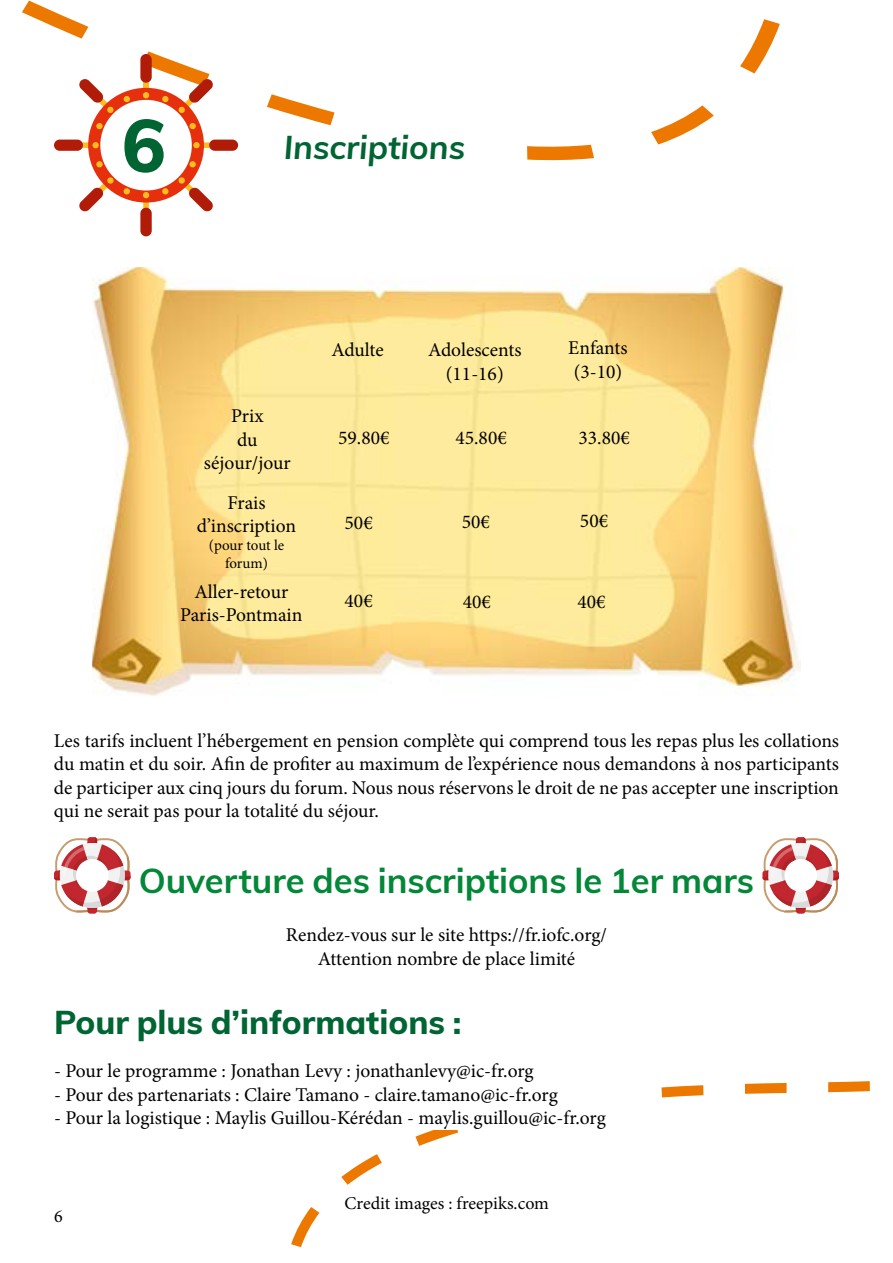
<style>
.page{position:relative;width:893px;height:1263px;background:#fff}
.page>*{position:absolute;margin:0;border:0;box-sizing:border-box;transform-origin:0 0}
.t1{font:800 73.5px "Muli";color:#006532}
.t2{font:700 34.5px "Muli";color:#038738}
.t3{font:800 33px "Muli";color:#006532}
.t4{font:italic 700 33px "Muli";color:#006532}
.t5{font:19.5px/23.4px "Minion Pro";color:#000;text-align:center}
.t6{font:18px "Minion Pro";color:#000}
.t7{font:15px/18px "Minion Pro";letter-spacing:-.005em;color:#000;text-align:center}
</style>
<div class="page">
<svg style="left:527px;top:145px;width:67px;height:16px"></svg>
<svg style="left:267px;top:94px;width:68px;height:31px"></svg>
<svg style="left:651px;top:105px;width:63px;height:39px"></svg>
<svg style="left:22px;top:1px;width:66px;height:38px"></svg>
<svg style="left:740px;top:19px;width:40px;height:54px"></svg>
<div style="left:54px;top:140px;width:29px;height:11px;background:#b01c08;border-radius:6px"></div>
<div style="left:140px;top:208px;width:12px;height:28px;background:#b01c08;border-radius:6px"></div>
<div style="left:209px;top:140px;width:29px;height:11px;background:#b01c08;border-radius:6px"></div>
<svg style="left:79px;top:51px;width:134px;height:161px"></svg>
<svg style="left:415px;top:1130px;width:43px;height:16px"></svg>
<svg style="left:341px;top:1154px;width:41px;height:31px"></svg>
<svg style="left:291px;top:1207px;width:28px;height:40px"></svg>
<svg style="left:661px;top:1085px;width:42px;height:12px"></svg>
<svg style="left:745px;top:1083px;width:42px;height:11px"></svg>
<svg style="left:828px;top:1081px;width:42px;height:11px"></svg>
<svg style="left:762px;top:837px;width:77px;height:76px"></svg>
<svg style="left:54px;top:837px;width:77px;height:76px"></svg>
<img style="left:93px;top:268px;width:707px;height:428px">
<h1 class="t1" style="left:122px;top:92px;width:46px">6</h1>
<h3 class="t4" style="left:284px;top:123px;width:183px">Inscriptions</h3>
<p class="t5" style="left:204px;top:404px;width:88px">Prix<br>du séjour/jour</p>
<p class="t5" style="left:197px;top:491px;width:101px">Frais d’inscription</p>
<p class="t7" style="left:209px;top:537px;width:77px">(pour tout le forum)</p>
<p class="t5" style="left:180px;top:580px;width:124px">Aller-retour<br>Paris-Pontmain</p>
<p class="t5" style="left:331px;top:339px;width:54px">Adulte</p>
<p class="t5" style="left:428px;top:338px;width:95px">Adolescents (11-16)</p>
<p class="t5" style="left:568px;top:337px;width:61px;text-align:left">Enfants (3-10)</p>
<p class="t5" style="left:455px;top:426px;width:53px">45.80€</p>
<p class="t5" style="left:338px;top:426px;width:53px">59.80€</p>
<p class="t5" style="left:579px;top:426px;width:53px">33.80€</p>
<p class="t5" style="left:345px;top:511px;width:30px">50€</p>
<p class="t5" style="left:462px;top:510px;width:30px">50€</p>
<p class="t5" style="left:580px;top:509px;width:30px">50€</p>
<p class="t5" style="left:345px;top:589px;width:30px">40€</p>
<p class="t5" style="left:463px;top:590px;width:30px">40€</p>
<p class="t5" style="left:577px;top:591px;width:30px">40€</p>
<p class="t5" style="left:54px;top:729px;width:787px;text-align:justify">Les tarifs incluent l’hébergement en pension complète qui comprend tous les repas plus les collations du matin et du soir. Afin de profiter au maximum de l’expérience nous demandons à nos participants de participer aux cinq jours du forum. Nous nous réservons le droit de ne pas accepter une inscription qui ne serait pas pour la totalité du séjour.</p>
<h2 class="t2" style="left:139px;top:855px;width:617px">Ouverture des inscriptions le 1er mars</h2>
<p class="t5" style="left:286px;top:923px;width:323px;line-height:24px">Rendez-vous sur le site https://fr.iofc.org/<br>Attention nombre de place limité</p>
<h3 class="t3" style="left:54px;top:998px;width:409px">Pour plus d’informations :</h3>
<p class="t5" style="left:54px;top:1059px;width:481px">- Pour le programme : Jonathan Levy : jonathanlevy@ic-fr.org</p>
<p class="t5" style="left:54px;top:1083px;width:505px">- Pour des partenariats : Claire Tamano - claire.tamano@ic-fr.org</p>
<p class="t5" style="left:54px;top:1106px;width:553px">- Pour la logistique : Maylis Guillou-Kérédan - maylis.guillou@ic-fr.org</p>
<p class="t6" style="left:54px;top:1204px;width:10px">6</p>
<p class="t6" style="left:345px;top:1191px;width:206px">Credit images : freepiks.com</p>
</div>
